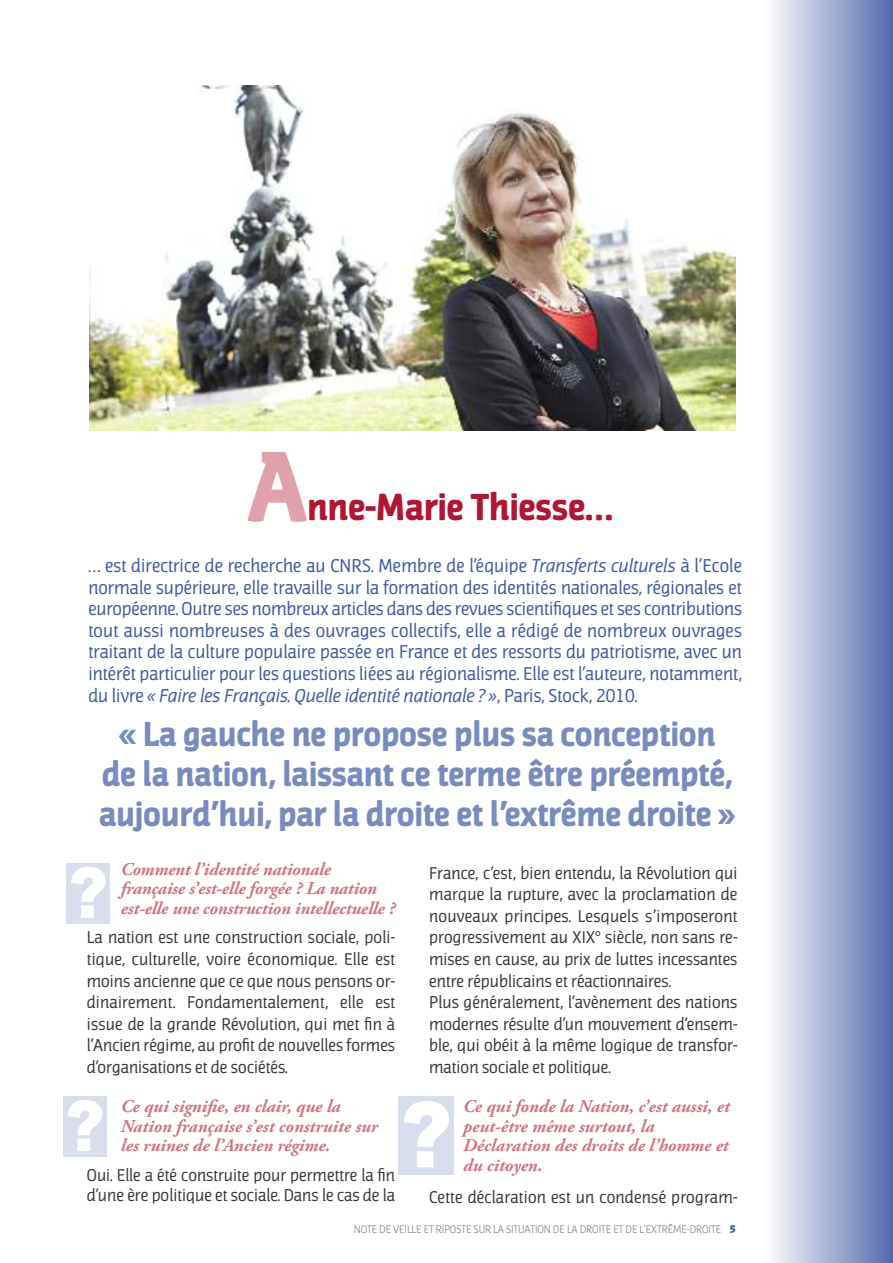
<style>
.page{position:relative;width:893px;height:1263px;background:#fff}
.page>*{position:absolute;margin:0;border:0;box-sizing:border-box;transform-origin:0 0}
.t1{font:700 95.7px "Jaures";color:#dfa2ad}
.t2{font:700 36px "Jaures";color:#ae1632}
.t3{font:700 33px/39.6px "Jaures";color:#798abe;text-align:center}
.t4{font:18px/21.6px "Jaures";letter-spacing:.005em;color:#3f58a2;text-align:justify}
.t5{font:italic 700 18px/19.5px "Adobe Garamond Pro";color:#cf7384}
.t6{font:16.5px/21.6px "Jaures";letter-spacing:.01em;color:#39383a}
.t7{font:300 10.5px "Jaures";color:#747475}
.s1{font-style:italic}
.s2{font-weight:900;color:#3f58a2}
</style>
<div class="page">
<div style="left:767px;top:0;width:126px;height:1263px;background:linear-gradient(to right,#fbfcfd,#546aad)"></div>
<div style="left:67px;top:863px;width:43px;height:60px;background:#d8deec"></div>
<svg style="left:71px;top:867px;width:35px;height:51px"></svg>
<img style="left:89px;top:85px;width:647px;height:345px">
<div style="left:63px;top:1096px;width:43px;height:60px;background:#d8deec"></div>
<svg style="left:67px;top:1100px;width:35px;height:51px"></svg>
<div style="left:398px;top:1096px;width:56px;height:78px;background:#d8deec"></div>
<svg style="left:404px;top:1101px;width:45px;height:66px"></svg>
<h1 class="t1" style="left:248px;top:432px;width:61px">A</h1>
<h2 class="t2" style="left:307px;top:486px;width:308px">nne-Marie Thiesse…</h2>
<p class="t4" style="left:88px;top:555px;width:655px">… est directrice de recherche au CNRS. Membre de l’équipe <span class="s1">Transferts culturels</span> à l’Ecole normale supérieure, elle travaille sur la formation des identités nationales, régionales et européenne. Outre ses nombreux articles dans des revues scientifiques et ses contributions tout aussi nombreuses à des ouvrages collectifs, elle a rédigé de nombreux ouvrages traitant de la culture populaire passée en France et des ressorts du patriotisme, avec un intérêt particulier pour les questions liées au régionalisme. Elle est l’auteure, notamment, du livre <span class="s1">« Faire les Français. Quelle identité nationale ? »</span>, Paris, Stock, 2010.</p>
<h3 class="t3" style="left:99px;top:715px;width:637px">« La gauche ne propose plus sa conception de la nation, laissant ce terme être préempté, aujourd’hui, par la droite et l’extrême droite »</h3>
<p class="t5" style="left:121px;top:861px;width:276px">Comment l’identité nationale française s’est-elle forgée ? La nation est-elle une construction intellectuelle ?</p>
<p class="t6" style="left:87px;top:927px;width:310px;text-align:justify">La nation est une construction sociale, poli&shy;tique, culturelle, voire économique. Elle est moins ancienne que ce que nous pensons or&shy;dinairement. Fondamentalement, elle est issue de la grande Révolution, qui met fin à l’Ancien régime, au profit de nouvelles formes d’organisations et de sociétés.</p>
<p class="t5" style="left:121px;top:1098px;width:259px">Ce qui signifie, en clair, que la<br>Nation française s’est construite sur les ruines de l’Ancien régime.</p>
<p class="t6" style="left:87px;top:1165px;width:310px;line-height:19.8px">Oui. Elle a été construite pour permettre la fin d’une ère politique et sociale. Dans le cas de la</p>
<p class="t6" style="left:429px;top:862px;width:310px">France, c’est, bien entendu, la Révolution qui marque la rupture, avec la proclamation de nouveaux principes. Lesquels s’imposeront progressivement au XIX° siècle, non sans re&shy;mises en cause, au prix de luttes incessantes entre républicains et réactionnaires.<br>Plus généralement, l’avènement des nations modernes résulte d’un mouvement d’ensem&shy;ble, qui obéit à la même logique de transfor&shy;mation sociale et politique.</p>
<p class="t5" style="left:463px;top:1098px;width:268px">Ce qui fonde la Nation, c’est aussi, et peut-être même surtout, la<br>Déclaration des droits de l’homme et du citoyen.</p>
<p class="t6" style="left:429px;top:1186px;width:310px">Cette déclaration est un condensé program-</p>
<p class="t7" style="left:354px;top:1223px;width:383px">NOTE DE VEILLE ET RIPOSTE SUR LA SITUATION DE LA DROITE ET DE L’EXTRÊME-DROITE <span class="s2">5</span></p>
</div>
